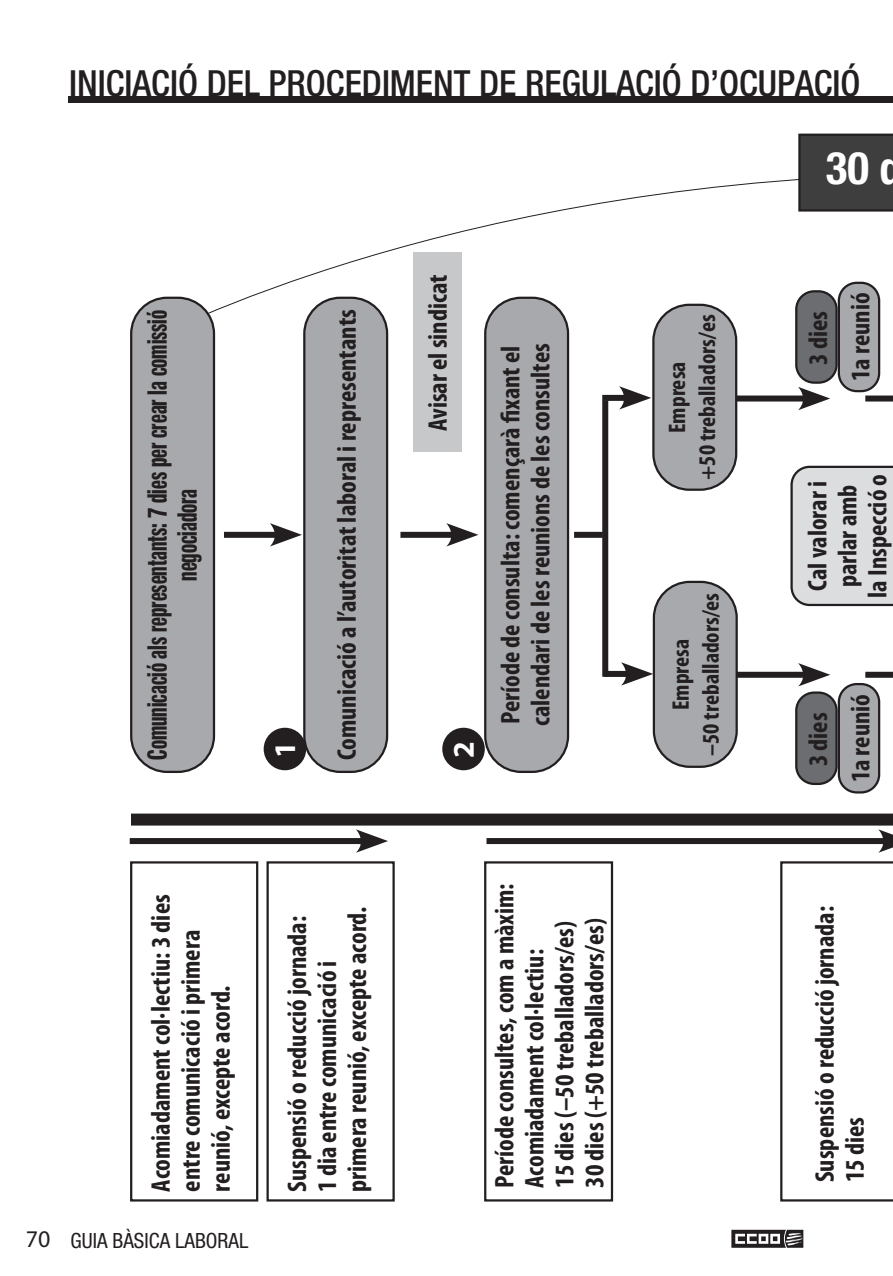
<style>
.page{position:relative;width:893px;height:1276px;background:#fff}
.page>*{position:absolute;margin:0;border:0;box-sizing:border-box;transform-origin:0 0}
.t1{font:45px "Helvetica Neue LT 77 Bd Cn";color:#fff}
.t2{font:36px "Helvetica Neue LT 67 Md Cn";color:#231f20}
.t3{font:700 30px "Myriad Pro";color:#fff}
.t4{font:700 condensed 27px/30px "Myriad Pro";color:#231f20}
.t5{font:27px/30px "Neue Helvetica 79 Cm Bd";color:#231f20;text-align:center}
.t6{font:700 condensed 24px/30px "Myriad Pro";color:#231f20;text-align:center}
.t7{font:21px "Helvetica Neue LT 57 Cn";color:#231f20}
.s1{font-family:"Myriad Pro";font-size:24px}
</style>
<div class="page">
<svg style="left:731px;top:1229px;width:72px;height:18px"></svg>
<svg style="left:145px;top:179px;width:736px;height:164px"></svg>
<div style="left:266px;top:861px;width:129px;height:340px;border:2px solid #231f20"></div>
<div style="left:130px;top:861px;width:128px;height:340px;border:2px solid #231f20"></div>
<div style="left:131px;top:298px;width:83px;height:474px;background:#a8a9ad;border-radius:36px"></div>
<div style="left:130px;top:297px;width:85px;height:476px;border:2px solid #231f20;border-radius:36px"></div>
<div style="left:304px;top:298px;width:83px;height:474px;background:#a8a9ad;border-radius:36px"></div>
<div style="left:303px;top:297px;width:85px;height:476px;border:2px solid #231f20;border-radius:36px"></div>
<div style="left:413px;top:252px;width:49px;height:199px;background:#c7c8ca"></div>
<div style="left:485px;top:298px;width:83px;height:474px;background:#a8a9ad;border-radius:36px"></div>
<div style="left:484px;top:297px;width:85px;height:476px;border:2px solid #231f20;border-radius:36px"></div>
<div style="left:654px;top:582px;width:83px;height:185px;background:#a8a9ad;border-radius:36px"></div>
<div style="left:653px;top:581px;width:85px;height:187px;border:2px solid #231f20;border-radius:36px"></div>
<div style="left:653px;top:305px;width:83px;height:185px;background:#a8a9ad;border-radius:36px"></div>
<div style="left:652px;top:304px;width:85px;height:187px;border:2px solid #231f20;border-radius:36px"></div>
<svg style="left:790px;top:466px;width:103px;height:140px;background:#d3d4d6"></svg>
<svg style="left:798px;top:134px;width:95px;height:78px;background:#3d3d3e"></svg>
<div style="left:484px;top:861px;width:129px;height:340px;border:2px solid #231f20"></div>
<svg style="left:780px;top:861px;width:113px;height:340px"></svg>
<div style="left:839px;top:684px;width:40px;height:108px;background:#a8a9ad;border-radius:18px"></div>
<div style="left:838px;top:683px;width:42px;height:110px;border:2px solid #231f20;border-radius:18px"></div>
<div style="left:796px;top:692px;width:40px;height:92px;background:#6c6d70;border-radius:18px"></div>
<div style="left:795px;top:691px;width:43px;height:94px;border:2px solid #231f20;border-radius:18px"></div>
<div style="left:130px;top:838px;width:237px;height:6px;background:#231f20"></div>
<svg style="left:356px;top:829px;width:32px;height:24px"></svg>
<div style="left:486px;top:838px;width:404px;height:6px;background:#231f20"></div>
<svg style="left:878px;top:829px;width:15px;height:24px"></svg>
<div style="left:131px;top:813px;width:762px;height:12px;background:#231f20"></div>
<div style="left:264px;top:728px;width:42px;height:42px;background:#231f20;border-radius:50%"></div>
<div style="left:442px;top:728px;width:43px;height:42px;background:#231f20;border-radius:50%"></div>
<div style="left:224px;top:532px;width:57px;height:6px;background:#231f20"></div>
<svg style="left:270px;top:523px;width:32px;height:23px"></svg>
<div style="left:400px;top:532px;width:58px;height:6px;background:#231f20"></div>
<svg style="left:446px;top:523px;width:32px;height:23px"></svg>
<div style="left:602px;top:395px;width:28px;height:6px;background:#231f20"></div>
<svg style="left:619px;top:386px;width:32px;height:23px"></svg>
<div style="left:604px;top:671px;width:28px;height:6px;background:#231f20"></div>
<svg style="left:621px;top:662px;width:32px;height:23px"></svg>
<div style="left:736px;top:672px;width:73px;height:6px;background:#231f20"></div>
<svg style="left:798px;top:663px;width:32px;height:23px"></svg>
<div style="left:736px;top:395px;width:73px;height:6px;background:#231f20"></div>
<svg style="left:798px;top:387px;width:32px;height:23px"></svg>
<div style="left:865px;top:395px;width:28px;height:6px;background:#231f20"></div>
<div style="left:865px;top:672px;width:28px;height:6px;background:#231f20"></div>
<div style="left:602px;top:400px;width:6px;height:277px;background:#231f20"></div>
<div style="left:574px;top:532px;width:29px;height:6px;background:#231f20"></div>
<div style="left:839px;top:283px;width:40px;height:108px;background:#a8a9ad;border-radius:18px"></div>
<div style="left:838px;top:282px;width:42px;height:110px;border:2px solid #231f20;border-radius:18px"></div>
<div style="left:796px;top:291px;width:40px;height:92px;background:#6c6d70;border-radius:18px"></div>
<div style="left:795px;top:290px;width:43px;height:94px;border:2px solid #231f20;border-radius:18px"></div>
<div style="left:68px;top:96px;width:825px;height:6px;background:#231f20"></div>
<h2 class="t2" style="left:69px;top:62px;width:793px">INICIACIÓ DEL PROCEDIMENT DE REGULACIÓ D’OCUPACIÓ</h2>
<p class="t4" style="left:422px;top:431px;width:158px;rotate:-90deg">Avisar el sindicat</p>
<p class="t5" style="left:142px;top:759px;width:451px;rotate:-90deg">Comunicació als representants: 7 dies per crear la comissió negociadora</p>
<p class="t4" style="left:331px;top:760px;width:453px;rotate:-90deg">Comunicació a l’autoritat laboral i representants</p>
<p class="t3" style="left:266px;top:757px;width:18px;rotate:-90deg">1</p>
<p class="t3" style="left:444px;top:758px;width:18px;rotate:-90deg">2</p>
<p class="t4" style="left:495px;top:726px;width:385px;rotate:-90deg">Període de consulta: començarà fixant el calendari de les reunions de les consultes</p>
<p class="t4" style="left:145px;top:1191px;width:299px;rotate:-90deg">Acomiadament col·lectiu: 3 dies entre comunicació i primera reunió, excepte acord.</p>
<p class="t7" style="left:26px;top:1227px;width:224px"><span class="s1">70</span> GUIA BÀSICA LABORAL</p>
<p class="t4" style="left:282px;top:1192px;width:287px;rotate:-90deg">Suspensió o reducció jornada:<br>1 dia entre comunicació i primera reunió, excepte acord.</p>
<p class="t4" style="left:489px;top:1188px;width:306px;rotate:-90deg">Període consultes, com a màxim:<br>Acomiadament col·lectiu:<br>15 dies (–50 treballadors/es)<br>30 dies (+50 treballadors/es)</p>
<p class="t6" style="left:662px;top:480px;width:167px;rotate:-90deg">Empresa<br>+50 treballadors/es</p>
<p class="t6" style="left:665px;top:756px;width:164px;rotate:-90deg">Empresa<br>–50 treballadors/es</p>
<h1 class="t1" style="left:826px;top:141px;width:77px">30 d</h1>
<p class="t4" style="left:802px;top:365px;width:55px;rotate:-90deg">3 dies</p>
<p class="t4" style="left:845px;top:381px;width:90px;rotate:-90deg">1a reunió</p>
<p class="t4" style="left:802px;top:598px;width:125px;text-align:center;rotate:-90deg">Cal valorar i parlar amb la Inspecció o</p>
<p class="t4" style="left:802px;top:766px;width:55px;rotate:-90deg">3 dies</p>
<p class="t4" style="left:845px;top:782px;width:89px;rotate:-90deg">1a reunió</p>
<p class="t4" style="left:809px;top:1182px;width:278px;rotate:-90deg">Suspensió o reducció jornada:<br>15 dies</p>
</div>
